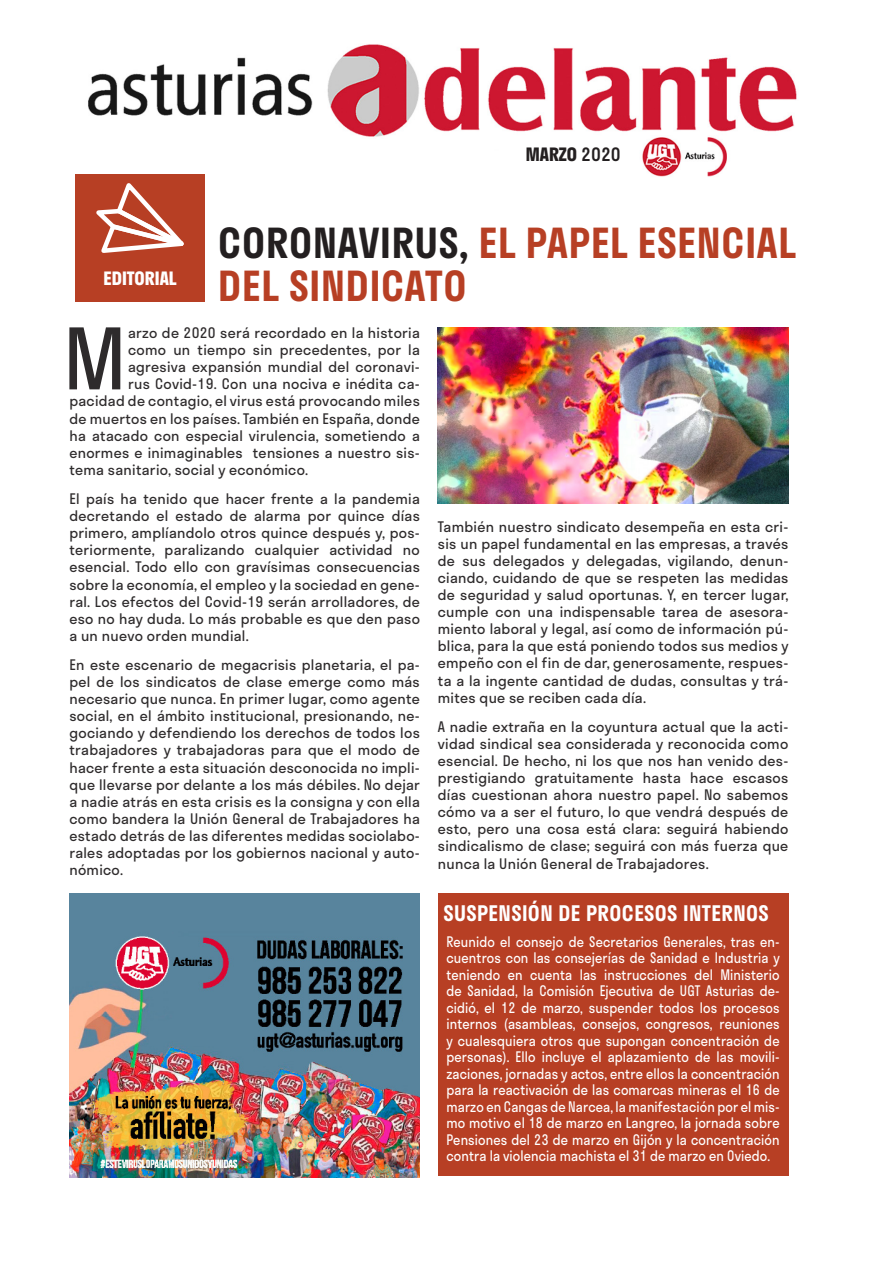
<style>
.page{position:relative;width:893px;height:1263px;background:#fff}
.page>*{position:absolute;margin:0;border:0;box-sizing:border-box;transform-origin:0 0}
.Left_Justify_Drop_Ca{font:82.65px "Stratos";color:#2e2b2c}
.Left{font:600 40.5px/43.5px "Stratos";letter-spacing:.02em;color:#b73f24}
.Left-2{font:600 21px "Stratos";letter-spacing:.02em;color:#fff}
.Center{font:700 18px "Stratos";color:#231f20}
.Center-2{font:700 18px "Stratos";color:#fff}
.Left_Justify_Drop_Ca-2{font:14.25px/17.1px "Stratos";letter-spacing:.02em;color:#2e2b2c;text-align:justify}
.Left_Justify_Drop_Ca-3{font:14.25px/16.5px "Stratos";letter-spacing:.01em;color:#fff;text-align:justify;scale:.9 1}
.s1{font-weight:500}
.s2{color:#231f20}
</style>
<div class="page">
<img style="left:88px;top:44px;width:709px;height:133px">
<div style="left:75px;top:174px;width:130px;height:127px;background:#b73f24"></div>
<svg style="left:96px;top:183px;width:88px;height:70px"></svg>
<div style="left:438px;top:894px;width:350px;height:282px;background:#b73f24"></div>
<img style="left:69px;top:894px;width:351px;height:284px">
<img style="left:438px;top:327px;width:350px;height:176px">
<p class="Center-2" style="left:104px;top:264px;width:75px">EDITORIAL</p>
<p class="Center" style="left:526px;top:140px;width:97px">MARZO <span class="s1">2020</span></p>
<p class="Left" style="left:218px;top:220px;width:579px"><span class="s2">CORONAVIRUS,</span> EL PAPEL ESENCIAL<br>DEL SINDICATO</p>
<p class="Left_Justify_Drop_Ca" style="left:63px;top:293px;width:65px">M</p>
<p class="Left_Justify_Drop_Ca-2" style="left:128px;top:324px;width:293px">arzo de 2020 será recordado en la historia</p>
<p class="Left_Justify_Drop_Ca-2" style="left:128px;top:341px;width:293px">como un tiempo sin precedentes, por la</p>
<p class="Left_Justify_Drop_Ca-2" style="left:128px;top:358px;width:293px">agresiva expansión mundial del coronavi-</p>
<p class="Left_Justify_Drop_Ca-2" style="left:128px;top:375px;width:293px">rus Covid-19. Con una nociva e inédita ca-</p>
<p class="Left_Justify_Drop_Ca-2" style="left:69px;top:392px;width:352px">pacidad de contagio, el virus está provocando miles</p>
<p class="Left_Justify_Drop_Ca-2" style="left:69px;top:409px;width:352px">de muertos en los países. También en España, donde</p>
<p class="Left_Justify_Drop_Ca-2" style="left:69px;top:426px;width:352px">ha atacado con especial virulencia, sometiendo a</p>
<p class="Left_Justify_Drop_Ca-2" style="left:69px;top:443px;width:352px">enormes e inimaginables tensiones a nuestro sis-</p>
<p class="Left_Justify_Drop_Ca-2" style="left:69px;top:461px;width:240px">tema sanitario, social y económico.</p>
<p class="Left_Justify_Drop_Ca-2" style="left:69px;top:490px;width:352px">El país ha tenido que hacer frente a la pandemia decretando el estado de alarma por quince días primero, amplíandolo otros quince después y, pos&shy;teriormente, paralizando cualquier actividad no esencial. Todo ello con gravísimas consecuencias sobre la economía, el empleo y la sociedad en gene&shy;ral. Los efectos del Covid-19 serán arrolladores, de eso no hay duda. Lo más probable es que den paso a un nuevo orden mundial.</p>
<p class="Left_Justify_Drop_Ca-2" style="left:69px;top:656px;width:352px">En este escenario de megacrisis planetaria, el pa&shy;pel de los sindicatos de clase emerge como más necesario que nunca. En primer lugar, como agente social, en el ámbito institucional, presionando, ne&shy;gociando y defendiendo los derechos de todos los trabajadores y trabajadoras para que el modo de hacer frente a esta situación desconocida no impli&shy;que llevarse por delante a los más débiles. No dejar a nadie atrás en esta crisis es la consigna y con ella como bandera la Unión General de Trabajadores ha estado detrás de las diferentes medidas sociolabo&shy;rales adoptadas por los gobiernos nacional y auto&shy;nómico.</p>
<p class="Left_Justify_Drop_Ca-2" style="left:438px;top:517px;width:352px">También nuestro sindicato desempeña en esta cri&shy;sis un papel fundamental en las empresas, a través de sus delegados y delegadas, vigilando, denun&shy;ciando, cuidando de que se respeten las medidas de seguridad y salud oportunas. Y, en tercer lugar, cumple con una indispensable tarea de asesora&shy;miento laboral y legal, así como de información pú&shy;blica, para la que está poniendo todos sus medios y empeño con el fin de dar, generosamente, respues&shy;ta a la ingente cantidad de dudas, consultas y trá&shy;mites que se reciben cada día.</p>
<p class="Left_Justify_Drop_Ca-2" style="left:438px;top:717px;width:352px">A nadie extraña en la coyuntura actual que la acti&shy;vidad sindical sea considerada y reconocida como esencial. De hecho, ni los que nos han venido des&shy;prestigiando gratuitamente hasta hace escasos días cuestionan ahora nuestro papel. No sabemos cómo va a ser el futuro, lo que vendrá después de esto, pero una cosa está clara: seguirá habiendo sindicalismo de clase; seguirá con más fuerza que nunca la Unión General de Trabajadores.</p>
<p class="Left-2" style="left:443px;top:897px;width:327px">SUSPENSIÓN DE PROCESOS INTERNOS</p>
<p class="Left_Justify_Drop_Ca-3" style="left:446px;top:933px;width:372px">Reunido el consejo de Secretarios Generales, tras en&shy;cuentros con las consejerías de Sanidad e Industria y teniendo en cuenta las instrucciones del Ministerio de Sanidad, la Comisión Ejecutiva de UGT Asturias de&shy;cidió, el 12 de marzo, suspender todos los procesos internos (asambleas, consejos, congresos, reuniones y cualesquiera otros que supongan concentración de personas). Ello incluye el aplazamiento de las movili&shy;zaciones, jornadas y actos, entre ellos la concentración para la reactivación de las comarcas mineras el 16 de marzo en Cangas de Narcea, la manifestación por el mis&shy;mo motivo el 18 de marzo en Langreo, la jornada sobre Pensiones del 23 de marzo en Gijón y la concentración contra la violencia machista el 31 de marzo en Oviedo.</p>
</div>
